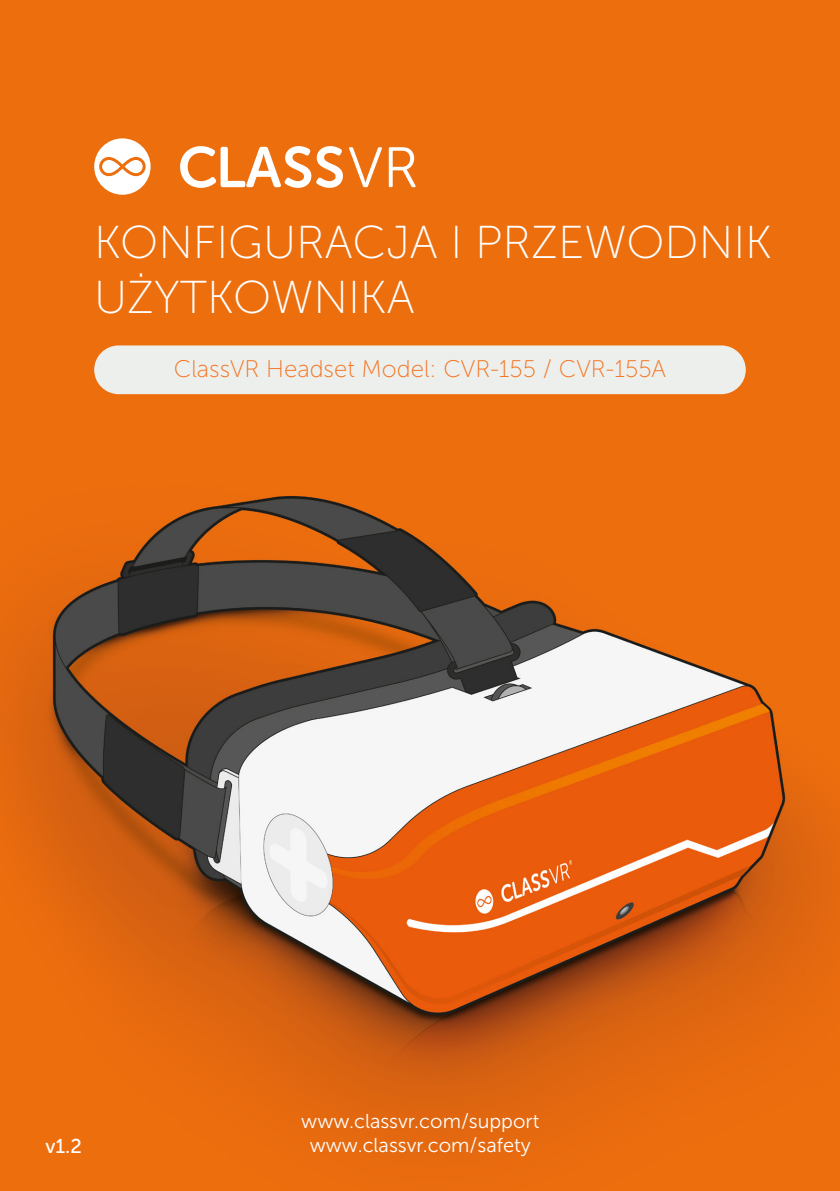
<style>
.page{position:relative;width:840px;height:1191px;background:#fff}
.page>*{position:absolute;margin:0;border:0;box-sizing:border-box;transform-origin:0 0}
.t1{font:46px/55.2px "Museo Sans 100";color:#fff}
.t2{font:24px "Museo Sans 100";color:#f47321}
.t3{font:20px "Museo Sans 300";color:#fff}
.t4{font:20px "Museo Sans 500";color:#fff}
</style>
<div class="page">
<img style="left:0;top:0;width:839px;height:1191px">
<div style="left:94px;top:345px;width:651px;height:49px;background:#edefec;border-radius:24px"></div>
<svg style="left:94px;top:138px;width:56px;height:57px"></svg>
<svg style="left:180px;top:146px;width:202px;height:42px"></svg>
<svg style="left:388px;top:147px;width:27px;height:40px"></svg>
<p class="t1" style="left:94px;top:215px;width:679px">KONFIGURACJA I PRZEWODNIK<br>UŻYTKOWNIKA</p>
<p class="t2" style="left:174px;top:356px;width:493px">ClassVR Headset Model: CVR-155 / CVR-155A</p>
<p class="t3" style="left:301px;top:1110px;width:239px">www.classvr.com/support</p>
<p class="t4" style="left:45px;top:1135px;width:38px">v1.2</p>
<p class="t3" style="left:310px;top:1134px;width:222px">www.classvr.com/safety</p>
</div>
